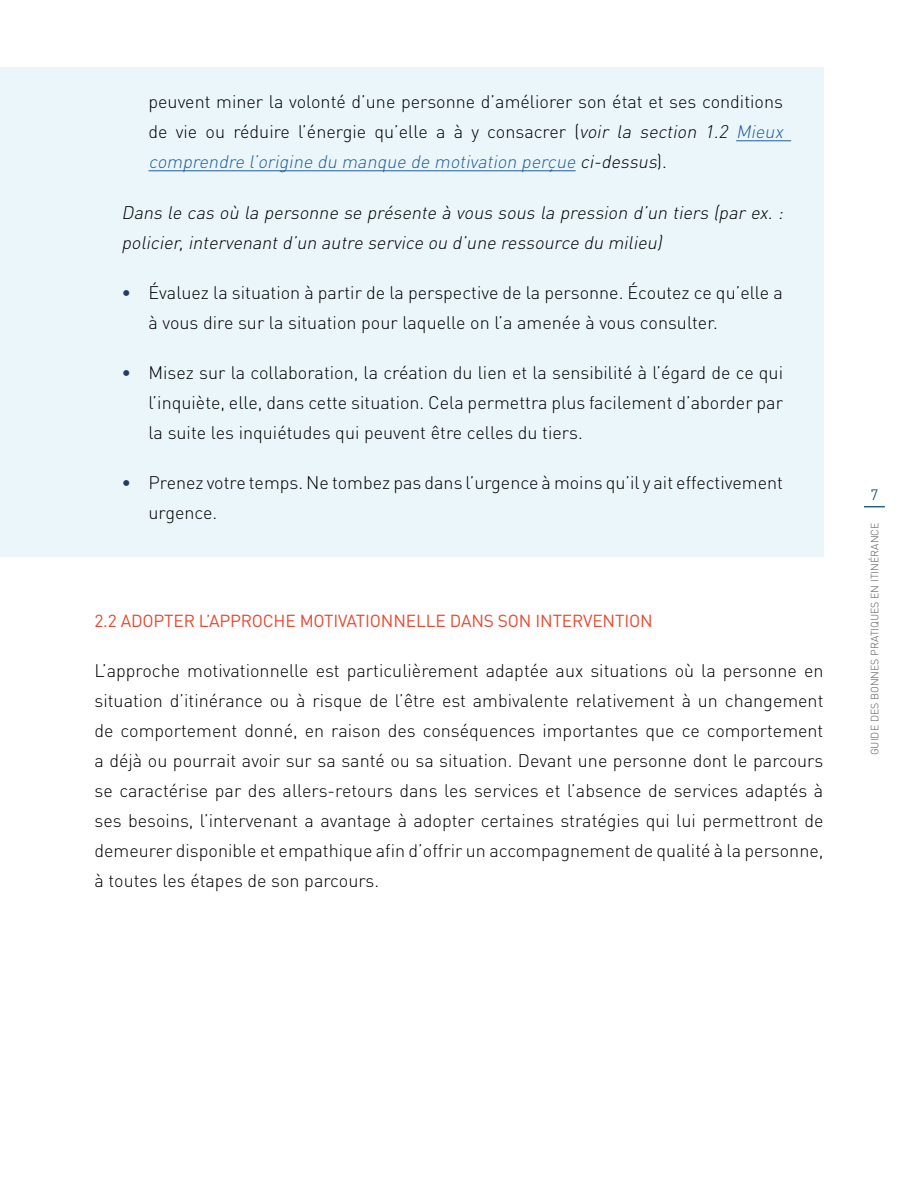
<style>
.page{position:relative;width:918px;height:1188px;background:#fff}
.page>*{position:absolute;margin:0;border:0;box-sizing:border-box;transform-origin:0 0}
.t1{font:300 18px/30px "DIN Offc";color:#000}
.t2{font:italic 300 18px/30px "DIN Offc";color:#000}
.t3{font:17.25px "DIN Offc";letter-spacing:-.01em;color:#ec462e}
.t4{font:15px "DIN Offc";color:#2b607b}
.t5{font:300 10.5px "DIN Offc";color:#575a57}
.s1{font-style:italic}
.s2{font-style:italic;color:#215e9e}
.s3{color:#233c60}
</style>
<div class="page">
<svg style="left:864px;top:506px;width:21px;height:1px"></svg>
<div style="left:0;top:68px;width:824px;height:138px;background:#eaf6fa"></div>
<hr style="left:736px;top:140px;width:55px;height:1px;background:#215e9e">
<hr style="left:148px;top:170px;width:428px;height:1px;background:#215e9e">
<div style="left:0;top:178px;width:824px;height:108px;background:#eaf6fa"></div>
<div style="left:0;top:258px;width:824px;height:109px;background:#eaf6fa"></div>
<div style="left:0;top:338px;width:824px;height:139px;background:#eaf6fa"></div>
<div style="left:0;top:448px;width:824px;height:109px;background:#eaf6fa"></div>
<p class="t1" style="left:148px;top:87px;width:640px">peuvent miner la volonté d’une personne d’améliorer son état et ses conditions de vie ou réduire l’énergie qu’elle a à y consacrer (<span class="s1">voir la section 1.2</span> <span class="s2">Mieux comprendre l’origine du manque de motivation perçue</span> <span class="s1">ci-dessus</span>) .</p>
<p class="t2" style="left:122px;top:197px;width:667px">Dans le cas où la personne se présente à vous sous la pression d’un tiers (par ex. : policier,intervenantd’un autre service ou d’une ressource du milieu)</p>
<p class="t1" style="left:148px;top:277px;width:636px;text-indent:-27px"><span class="s3">•</span> Évaluez la situation à partir de la perspective de la personne. Écoutez ce qu’elle a à vous dire sur la situation pour laquelle on l’a amenée à vous consulter.</p>
<p class="t1" style="left:148px;top:357px;width:636px;text-align:justify;text-indent:-27px"><span class="s3">•</span> Misez sur la collaboration, la création du lien et la sensibilité à l’égard de ce qui l’inquiète, elle, dans cette situation. Cela permettra plus facilement d’aborder par la suite les inquiétudes qui peuvent être celles du tiers.</p>
<p class="t1" style="left:148px;top:468px;width:636px;text-indent:-27px"><span class="s3">•</span> Prenez votre temps. Ne tombez pas dans l’urgence à moins qu’il y ait effectivement urgence.</p>
<p class="t3" style="left:94px;top:610px;width:560px">2.2 ADOPTER L’APPROCHE MOTIVATIONNELLE DANS SON INTERVENTION</p>
<p class="t1" style="left:94px;top:655px;width:731px;text-align:justify">L’approche motivationnelle est particulièrement adaptée aux situations où la personne en situation d’itinérance ou à risque de l’être est ambivalente relativement à un changement de comportement donné, en raison des conséquences importantes que ce comportement a déjà ou pourrait avoir sur sa santé ou sa situation. Devant une personne dont le parcours se caractérise par des allers-retours dans les services et l’absence de services adaptés à ses besoins, l’intervenant a avantage à adopter certaines stratégies qui lui permettront de demeurer disponible et empathique afin d’offrir un accompagnement de qualité à la personne, à toutes les étapes de son parcours.</p>
<p class="t4" style="left:870px;top:485px;width:9px">7</p>
<p class="t5" style="left:868px;top:755px;width:234px;rotate:-90deg">GUIDE DES BONNES PRATIQUES EN ITINÉRANCE</p>
</div>
